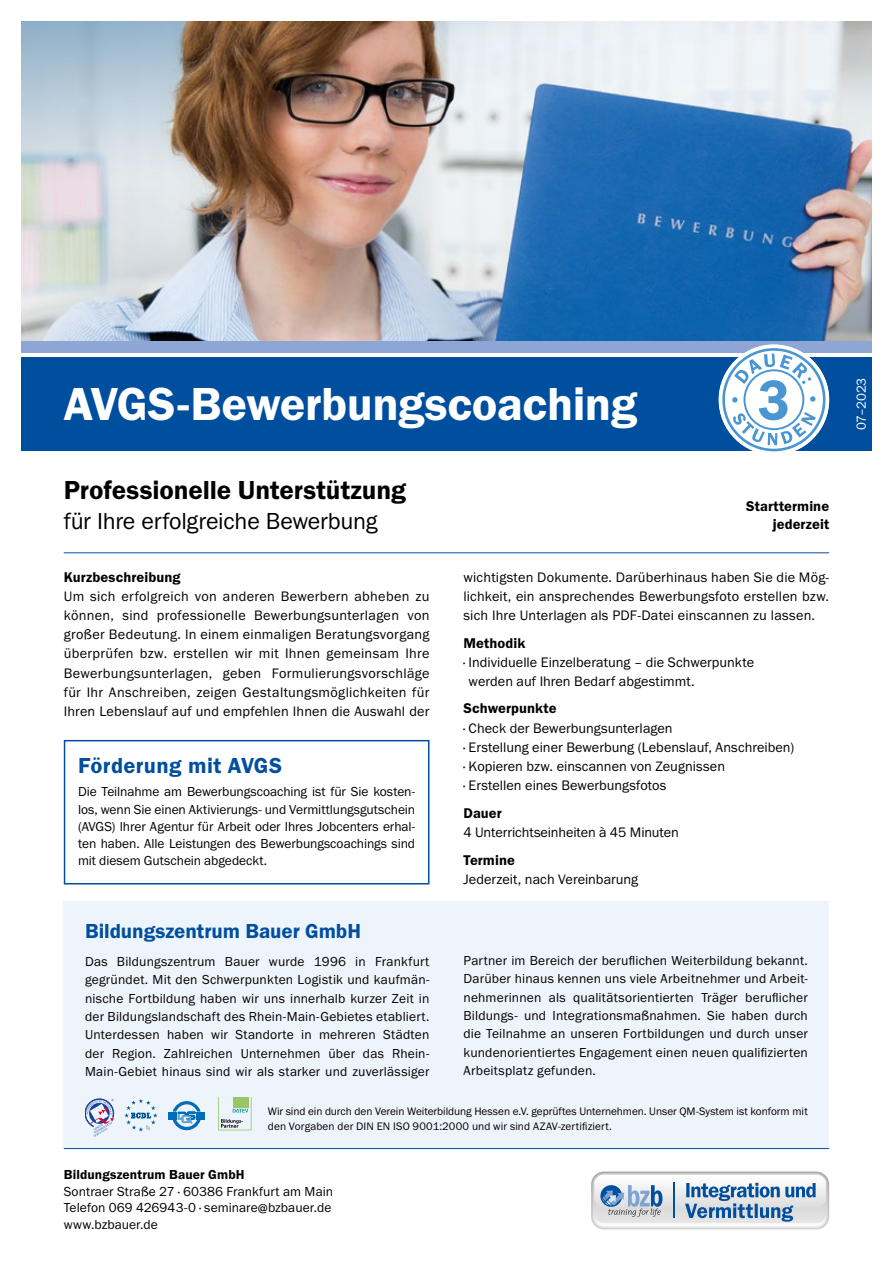
<style>
.page{position:relative;width:893px;height:1263px;background:#fff}
.page>*{position:absolute;margin:0;border:0;box-sizing:border-box;transform-origin:0 0}
.t1{font:600 48px "Franklin Gothic FS";letter-spacing:-.01em;color:#fff}
.t2{font:600 27px "Franklin Gothic FS";letter-spacing:-.005em;color:#000}
.t3{font:24px "Franklin Gothic FS";letter-spacing:-.01em;color:#000}
.t4{font:600 22.5px "Franklin Gothic FS";letter-spacing:.015em;color:#004f9f}
.t5{font:600 21px "Franklin Gothic FS";letter-spacing:-.005em;color:#004f9f}
.t6{font:600 14.7px/18px "Franklin Gothic FS";letter-spacing:.005em;color:#000;text-align:right}
.t7{font:14.25px/19.2px "Franklin Gothic FS";letter-spacing:.005em;color:#000;text-align:justify}
.t8{font:13.5px/18.3px "Franklin Gothic FS";letter-spacing:.01em;color:#000;text-align:justify}
.t9{font:600 13.5px "Franklin Gothic FS";letter-spacing:.01em;color:#000}
.t10{font:13.5px "Franklin Gothic FS";letter-spacing:-.005em;color:#fff}
.t11{font:11.25px/15px "Franklin Gothic FS";color:#000}
</style>
<div class="page">
<div style="left:21px;top:340px;width:851px;height:13px;background:#8da6d6"></div>
<div style="left:21px;top:357px;width:851px;height:94px;background:#004f9f"></div>
<hr style="left:64px;top:1148px;width:765px;height:1px;background:#004f9f">
<hr style="left:64px;top:552px;width:765px;height:1px;background:#004f9f">
<img style="left:21px;top:21px;width:851px;height:319px">
<svg style="left:591px;top:1171px;width:238px;height:58px"></svg>
<div style="left:64px;top:901px;width:765px;height:247px;background:#eef4fb"></div>
<svg style="left:85px;top:1099px;width:29px;height:38px"></svg>
<svg style="left:124px;top:1099px;width:33px;height:32px"></svg>
<svg style="left:169px;top:1101px;width:36px;height:29px"></svg>
<svg style="left:218px;top:1097px;width:34px;height:33px"></svg>
<div style="left:64px;top:740px;width:365px;height:144px;border:2px solid #004f9f"></div>
<svg style="left:721px;top:347px;width:106px;height:105px"></svg>
<h1 class="t1" style="left:64px;top:377px;width:575px">AVGS-Bewerbungscoaching</h1>
<h2 class="t2" style="left:64px;top:474px;width:344px">Professionelle Unterstützung</h2>
<h3 class="t3" style="left:64px;top:507px;width:315px">für Ihre erfolgreiche Bewerbung</h3>
<p class="t6" style="left:746px;top:497px;width:85px">Starttermine jederzeit</p>
<p class="t6" style="left:64px;top:568px;width:118px">Kurzbeschreibung</p>
<p class="t7" style="left:64px;top:587px;width:367px">Um sich erfolgreich von anderen Bewerbern abheben zu können, sind professionelle Bewerbungsunterlagen von großer Bedeutung. In einem einmaligen Beratungsvorgang überprüfen bzw. erstellen wir mit Ihnen gemeinsam Ihre Bewerbungsunterlagen, geben Formulierungsvorschläge für Ihr Anschreiben, zeigen Gestaltungsmöglichkeiten für Ihren Lebenslauf auf und empfehlen Ihnen die Auswahl der</p>
<h3 class="t4" style="left:78px;top:753px;width:206px">Förderung mit AVGS</h3>
<p class="t8" style="left:78px;top:783px;width:339px;line-height:17.2px">Die Teilnahme am Bewerbungscoaching ist für Sie kosten&shy;los, wenn Sie einen Aktivierungs- und Vermittlungsgutschein (AVGS) Ihrer Agentur für Arbeit oder Ihres Jobcenters erhal&shy;ten haben. Alle Leistungen des Bewerbungscoachings sind mit diesem Gutschein abgedeckt.</p>
<h3 class="t5" style="left:85px;top:919px;width:278px">Bildungszentrum Bauer GmbH</h3>
<p class="t7" style="left:463px;top:567px;width:367px">wichtigsten Dokumente. Darüberhinaus haben Sie die Mög&shy;lichkeit, ein ansprechendes Bewerbungsfoto erstellen bzw. sich Ihre Unterlagen als PDF-Datei einscannen zu lassen.</p>
<p class="t6" style="left:463px;top:634px;width:63px">Methodik</p>
<p class="t7" style="left:469px;top:652px;width:287px;text-indent:-5px">· Individuelle Einzelberatung – die Schwerpunkte werden auf Ihren Bedarf abgestimmt.</p>
<p class="t6" style="left:463px;top:700px;width:95px">Schwerpunkte</p>
<p class="t7" style="left:463px;top:718px;width:332px;text-align:left">· Check der Bewerbungsunterlagen<br>· Erstellung einer Bewerbung (Lebenslauf, Anschreiben) · Kopieren bzw. einscannen von Zeugnissen<br>· Erstellen eines Bewerbungsfotos</p>
<p class="t6" style="left:463px;top:804px;width:40px">Dauer</p>
<p class="t7" style="left:463px;top:823px;width:217px">4 Unterrichtseinheiten à 45 Minuten</p>
<p class="t6" style="left:463px;top:851px;width:53px">Termine</p>
<p class="t7" style="left:463px;top:870px;width:176px">Jederzeit, nach Vereinbarung</p>
<p class="t8" style="left:85px;top:952px;width:346px">Das Bildungszentrum Bauer wurde 1996 in Frankfurt gegründet. Mit den Schwerpunkten Logistik und kaufmän&shy;nische Fortbildung haben wir uns innerhalb kurzer Zeit in der Bildungslandschaft des Rhein-Main-Gebietes etabliert.<br>Unterdessen haben wir Standorte in mehreren Städten der Region. Zahlreichen Unternehmen über das Rhein-Main-Gebiet hinaus sind wir als starker und zuverlässiger</p>
<p class="t8" style="left:463px;top:951px;width:346px">Partner im Bereich der beruflichen Weiterbildung bekannt.<br>Darüber hinaus kennen uns viele Arbeitnehmer und Arbeit&shy;nehmerinnen als qualitätsorientierten Träger beruflicher Bildungs- und Integrationsmaßnahmen. Sie haben durch die Teilnahme an unseren Fortbildungen und durch unser kundenorientiertes Engagement einen neuen qualifizierten Arbeitsplatz gefunden.</p>
<p class="t11" style="left:268px;top:1104px;width:541px">Wir sind ein durch den Verein Weiterbildung Hessen e.V. geprüftes Unternehmen. Unser QM-System ist konform mit den Vorgaben der DIN EN ISO 9001:2000 und wir sind AZAV-zertifiziert.</p>
<p class="t9" style="left:64px;top:1167px;width:182px">Bildungszentrum Bauer GmbH</p>
<p class="t8" style="left:64px;top:1183px;width:271px;line-height:16.5px;text-align:left">Sontraer Straße 27 · 60386 Frankfurt am Main<br>Telefon 069 426943-0 · seminare@bzbauer.de www.bzbauer.de</p>
<p class="t10" style="left:854px;top:430px;width:54px;rotate:-90deg">07–2023</p>
</div>
